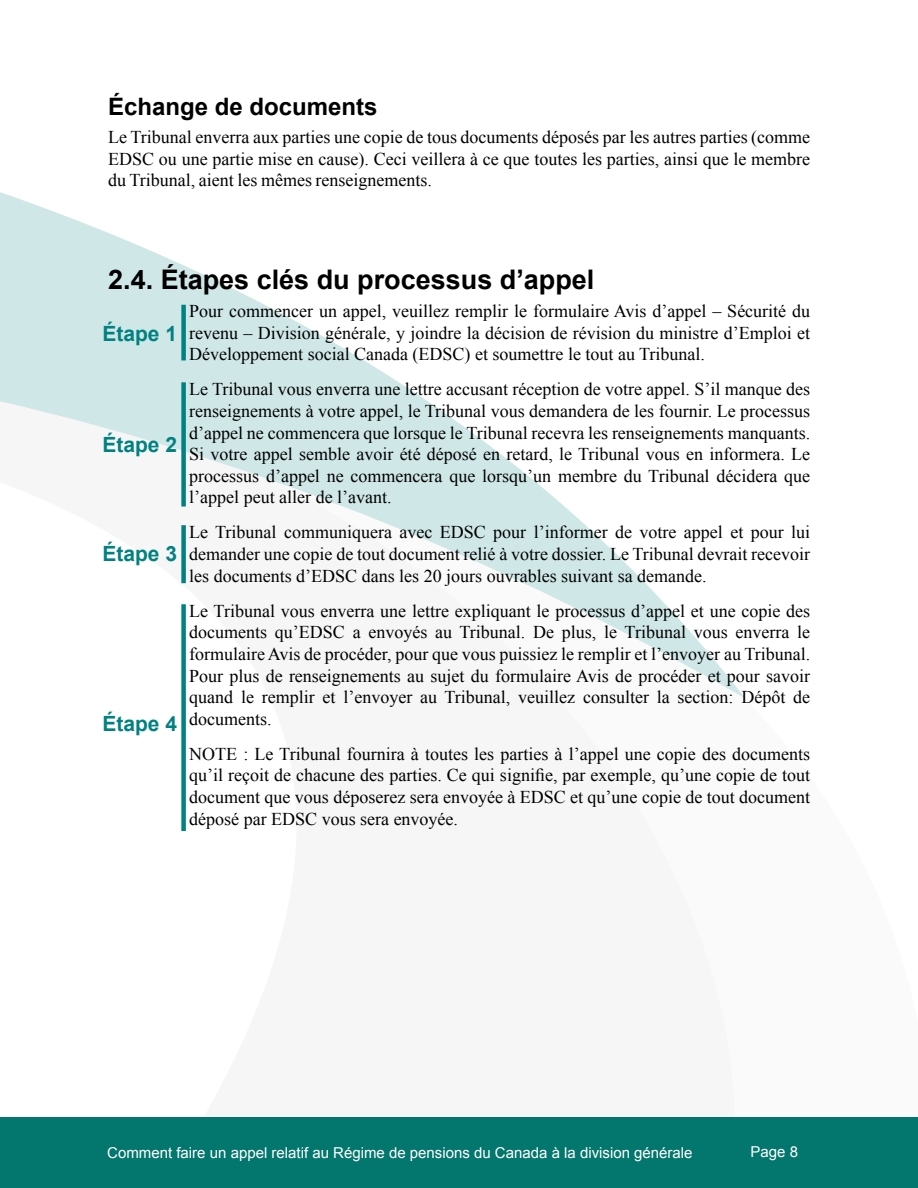
<style>
.page{position:relative;width:918px;height:1188px;background:#fff}
.page>*{position:absolute;margin:0;border:0;box-sizing:border-box;transform-origin:0 0}
.t1{font:700 27px "Arial";color:#000}
.t2{font:700 24px "Arial";color:#000}
.Paragraph{font:700 21px "Arial";color:#018181}
.Paragraph-2{font:18px "Times New Roman";color:#000}
.t3{font:15px "Arial";color:#fff}
</style>
<div class="page">
<svg style="left:0;top:192px;width:745px;height:506px"></svg>
<div style="left:0;top:1118px;width:918px;height:70px;background:#03766d"></div>
<div style="left:181px;top:305px;width:5px;height:55px;background:#018181"></div>
<div style="left:181px;top:382px;width:5px;height:125px;background:#018181"></div>
<div style="left:181px;top:525px;width:5px;height:58px;background:#018181"></div>
<div style="left:181px;top:604px;width:5px;height:227px;background:#018181"></div>
<p class="t2" style="left:108px;top:90px;width:271px">Échange de documents</p>
<p class="Paragraph-2" style="left:108px;top:125px;width:704px">Le Tribunal enverra aux parties une copie de tous documents déposés par les autres parties (comme</p>
<p class="Paragraph-2" style="left:108px;top:146px;width:704px">EDSC ou une partie mise en cause). Ceci veillera à ce que toutes les parties, ainsi que le membre</p>
<p class="Paragraph-2" style="left:108px;top:168px;width:325px">du Tribunal, aient les mêmes renseignements.</p>
<p class="t1" style="left:108px;top:261px;width:488px">2.4. Étapes clés du processus d’appel</p>
<p class="Paragraph" style="left:102px;top:319px;width:76px">Étape 1</p>
<p class="Paragraph-2" style="left:189px;top:299px;width:623px">Pour commencer un appel, veuillez remplir le formulaire Avis d’appel – Sécurité du</p>
<p class="Paragraph-2" style="left:189px;top:321px;width:623px">revenu – Division générale, y joindre la décision de révision du ministre d’Emploi et</p>
<p class="Paragraph-2" style="left:189px;top:342px;width:517px">Développement social Canada (EDSC) et soumettre le tout au Tribunal.</p>
<p class="Paragraph-2" style="left:189px;top:377px;width:622px">Le Tribunal vous enverra une lettre accusant réception de votre appel. S’il manque des</p>
<p class="Paragraph-2" style="left:189px;top:399px;width:623px">renseignements à votre appel, le Tribunal vous demandera de les fournir. Le processus</p>
<p class="Paragraph" style="left:102px;top:431px;width:76px">Étape 2</p>
<p class="Paragraph-2" style="left:189px;top:420px;width:623px">d’appel ne commencera que lorsque le Tribunal recevra les renseignements manquants.</p>
<p class="Paragraph-2" style="left:189px;top:442px;width:623px">Si votre appel semble avoir été déposé en retard, le Tribunal vous en informera. Le</p>
<p class="Paragraph-2" style="left:189px;top:464px;width:623px">processus d’appel ne commencera que lorsqu’un membre du Tribunal décidera que</p>
<p class="Paragraph-2" style="left:189px;top:485px;width:204px">l’appel peut aller de l’avant.</p>
<p class="Paragraph" style="left:102px;top:540px;width:76px">Étape 3</p>
<p class="Paragraph-2" style="left:189px;top:520px;width:623px">Le Tribunal communiquera avec EDSC pour l’informer de votre appel et pour lui</p>
<p class="Paragraph-2" style="left:189px;top:542px;width:623px">demander une copie de tout document relié à votre dossier. Le Tribunal devrait recevoir</p>
<p class="Paragraph-2" style="left:189px;top:564px;width:519px">les documents d’EDSC dans les 20 jours ouvrables suivant sa demande.</p>
<p class="Paragraph-2" style="left:189px;top:599px;width:622px">Le Tribunal vous enverra une lettre expliquant le processus d’appel et une copie des</p>
<p class="Paragraph-2" style="left:189px;top:620px;width:623px">documents qu’EDSC a envoyés au Tribunal. De plus, le Tribunal vous enverra le</p>
<p class="Paragraph-2" style="left:189px;top:642px;width:623px">formulaire Avis de procéder, pour que vous puissiez le remplir et l’envoyer au Tribunal.</p>
<p class="Paragraph-2" style="left:189px;top:663px;width:622px">Pour plus de renseignements au sujet du formulaire Avis de procéder et pour savoir</p>
<p class="Paragraph-2" style="left:189px;top:685px;width:623px">quand le remplir et l’envoyer au Tribunal, veuillez consulter la section: Dépôt de</p>
<p class="Paragraph" style="left:102px;top:710px;width:76px">Étape 4</p>
<p class="Paragraph-2" style="left:189px;top:707px;width:84px">documents.</p>
<p class="Paragraph-2" style="left:189px;top:742px;width:623px">NOTE : Le Tribunal fournira à toutes les parties à l’appel une copie des documents</p>
<p class="Paragraph-2" style="left:189px;top:763px;width:623px">qu’il reçoit de chacune des parties. Ce qui signifie, par exemple, qu’une copie de tout</p>
<p class="Paragraph-2" style="left:189px;top:785px;width:622px">document que vous déposerez sera envoyée à EDSC et qu’une copie de tout document</p>
<p class="Paragraph-2" style="left:189px;top:807px;width:270px">déposé par EDSC vous sera envoyée.</p>
<p class="t3" style="left:107px;top:1143px;width:587px">Comment faire un appel relatif au Régime de pensions du Canada à la division générale</p>
<p class="t3" style="left:751px;top:1142px;width:49px">Page 8</p>
</div>
